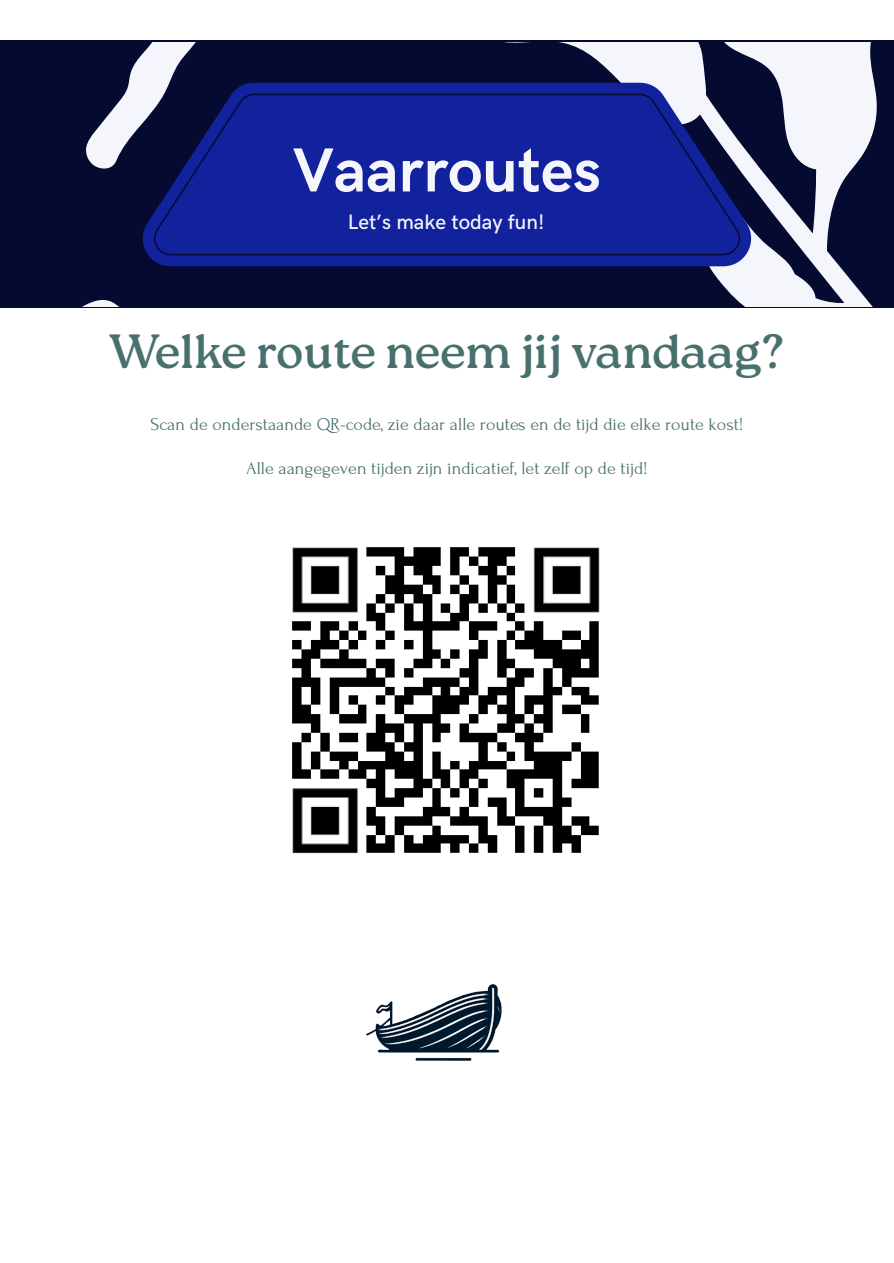
<style>
.page{position:relative;width:894px;height:1263px;background:#fff}
.page>*{position:absolute;margin:0;border:0;box-sizing:border-box;transform-origin:0 0}
.t1{font:700 62.4px "HK Grotesk";color:#f4f6fc}
.t2{font:48px "Roca Two";color:#48716e}
.t3{font:500 20.85px "HK Grotesk";color:#f4f6fc}
.t4{font:18px "Forum";color:#48716e}
</style>
<div class="page">
<div style="left:0;top:40px;width:893px;height:268px;background:#050a30"></div>
<svg style="left:83px;top:42px;width:794px;height:264px"></svg>
<svg style="left:135px;top:83px;width:623px;height:183px;fill:#12229d"></svg>
<svg style="left:154px;top:94px;width:585px;height:161px;background:#152394"></svg>
<img style="left:292px;top:547px;width:308px;height:307px">
<img style="left:366px;top:984px;width:136px;height:77px">
<p class="t1" style="left:293px;top:135px;width:309px">Vaarroutes</p>
<p class="t3" style="left:347px;top:210px;width:198px">Let’s make today fun!</p>
<h1 class="t2" style="left:109px;top:323px;width:677px">Welke route neem jij vandaag?</h1>
<p class="t4" style="left:150px;top:414px;width:594px">Scan de onderstaande QR-code, zie daar alle routes en de tijd die elke route kost!</p>
<p class="t4" style="left:246px;top:458px;width:403px">Alle aangegeven tijden zijn indicatief, let zelf op de tijd!</p>
</div>
